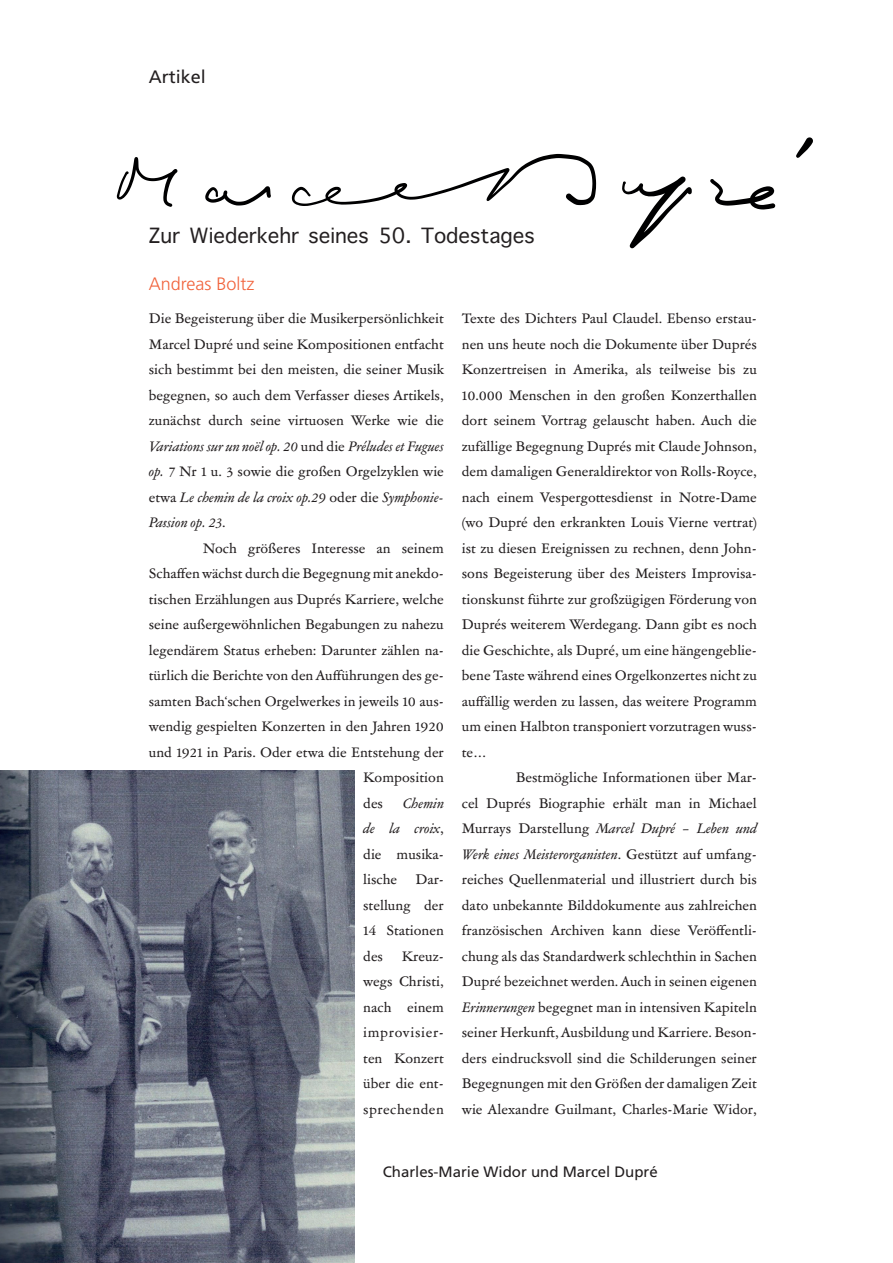
<style>
.page{position:relative;width:893px;height:1263px;background:#fff}
.page>*{position:absolute;margin:0;border:0;box-sizing:border-box;transform-origin:0 0}
.t1{font:28.5px "Apple Symbols";color:#231f20}
.t2{font:300 18px "Frutiger LT Std";color:#f1633c}
.t3{font:18px "Frutiger LT Std";color:#231f20}
.t4{font:15px "Frutiger LT Std";color:#231f20}
.t5{font:13.5px/25.5px "Garamond ATF Text";color:#231f20;text-align:justify}
.t6{font:italic 13.5px "Garamond ATF Text";color:#231f20}
.s1{font-style:normal}
.s2{font-style:italic}
</style>
<div class="page">
<svg style="left:622px;top:176px;width:70px;height:72px"></svg>
<svg style="left:710px;top:179px;width:65px;height:30px"></svg>
<svg style="left:796px;top:137px;width:17px;height:21px"></svg>
<svg style="left:292px;top:154px;width:304px;height:52px"></svg>
<svg style="left:205px;top:186px;width:66px;height:19px"></svg>
<svg style="left:117px;top:157px;width:61px;height:50px"></svg>
<img style="left:0;top:770px;width:355px;height:493px">
<h2 class="t3" style="left:149px;top:66px;width:59px">Artikel</h2>
<h2 class="t2" style="left:149px;top:273px;width:107px">Andreas Boltz</h2>
<h1 class="t1" style="left:308px;top:216px;width:62px">▲■▲</h1>
<h1 class="t1" style="left:434px;top:216px;width:102px">□▲▼ ▲</h1>
<p class="t5" style="left:149px;top:305px;width:296px">Die Begeisterung über die Musikerpersönlichkeit</p>
<p class="t5" style="left:149px;top:331px;width:297px">Marcel Dupré und seine Kompositionen entfacht</p>
<p class="t5" style="left:149px;top:356px;width:297px">sich bestimmt bei den meisten, die seiner Musik</p>
<p class="t5" style="left:149px;top:382px;width:296px">begegnen, so auch dem Verfasser dieses Artikels,</p>
<p class="t5" style="left:149px;top:407px;width:297px">zunächst durch seine virtuosen Werke wie die</p>
<p class="t6" style="left:149px;top:436px;width:297px">Variations sur un noël op. 20 <span class="s1">und die</span> Préludes et Fugues</p>
<p class="t5" style="left:149px;top:458px;width:297px"><span class="s2">op. 7</span> Nr 1 u. 3 sowie die großen Orgelzyklen wie</p>
<p class="t6" style="left:149px;top:487px;width:297px"><span class="s1">etwa</span> Le chemin de la croix op.29 <span class="s1">oder die</span> Symphonie-</p>
<p class="t6" style="left:149px;top:513px;width:78px">Passion op. 23<span class="s1">.</span></p>
<p class="t5" style="left:203px;top:535px;width:243px">Noch größeres Interesse an seinem</p>
<p class="t5" style="left:149px;top:560px;width:297px">Schaffen wächst durch die Begegnung mit anekdo-</p>
<p class="t5" style="left:149px;top:586px;width:297px">tischen Erzählungen aus Duprés Karriere, welche</p>
<p class="t5" style="left:149px;top:611px;width:297px">seine außergewöhnlichen Begabungen zu nahezu</p>
<p class="t5" style="left:149px;top:637px;width:297px">legendärem Status erheben: Darunter zählen na-</p>
<p class="t5" style="left:149px;top:662px;width:297px">türlich die Berichte von den Aufführungen des ge-</p>
<p class="t5" style="left:149px;top:688px;width:297px">samten Bach‘schen Orgelwerkes in jeweils 10 aus-</p>
<p class="t5" style="left:149px;top:713px;width:297px">wendig gespielten Konzerten in den Jahren 1920</p>
<p class="t5" style="left:149px;top:739px;width:297px">und 1921 in Paris. Oder etwa die Entstehung der</p>
<p class="t5" style="left:363px;top:764px;width:82px">Komposition</p>
<p class="t5" style="left:363px;top:790px;width:21px">des</p>
<p class="t5" style="left:363px;top:790px;width:82px;text-indent:40px"><span class="s2">Chemin de la croix</span>, die musika&shy;lische</p>
<p class="t5" style="left:363px;top:866px;width:82px;text-indent:52px">Dar&shy;stellung der 14 Stationen des</p>
<p class="t5" style="left:363px;top:943px;width:82px;text-indent:38px">Kreuz&shy;wegs Christi, nach einem improvisier&shy;ten Konzert über die ent&shy;sprechenden</p>
<p class="t5" style="left:462px;top:305px;width:297px">Texte des Dichters Paul Claudel. Ebenso erstau-</p>
<p class="t5" style="left:462px;top:331px;width:296px">nen uns heute noch die Dokumente über Duprés</p>
<p class="t5" style="left:462px;top:356px;width:297px">Konzertreisen in Amerika, als teilweise bis zu</p>
<p class="t5" style="left:462px;top:382px;width:296px">10.000 Menschen in den großen Konzerthallen</p>
<p class="t5" style="left:462px;top:407px;width:297px">dort seinem Vortrag gelauscht haben. Auch die</p>
<p class="t5" style="left:462px;top:433px;width:297px">zufällige Begegnung Duprés mit Claude Johnson,</p>
<p class="t5" style="left:462px;top:458px;width:297px">dem damaligen Generaldirektor von Rolls-Royce,</p>
<p class="t5" style="left:462px;top:484px;width:297px">nach einem Vespergottesdienst in Notre-Dame</p>
<p class="t5" style="left:462px;top:509px;width:297px">(wo Dupré den erkrankten Louis Vierne vertrat)</p>
<p class="t5" style="left:462px;top:535px;width:297px">ist zu diesen Ereignissen zu rechnen, denn John-</p>
<p class="t5" style="left:462px;top:560px;width:297px">sons Begeisterung über des Meisters Improvisa-</p>
<p class="t5" style="left:462px;top:586px;width:297px">tionskunst führte zur großzügigen Förderung von</p>
<p class="t5" style="left:462px;top:611px;width:297px">Duprés weiterem Werdegang. Dann gibt es noch</p>
<p class="t5" style="left:462px;top:637px;width:297px">die Geschichte, als Dupré, um eine hängengeblie-</p>
<p class="t5" style="left:462px;top:662px;width:297px">bene Taste während eines Orgelkonzertes nicht zu</p>
<p class="t5" style="left:462px;top:688px;width:297px">auffällig werden zu lassen, das weitere Programm</p>
<p class="t5" style="left:462px;top:713px;width:297px">um einen Halbton transponiert vorzutragen wuss-</p>
<p class="t5" style="left:462px;top:739px;width:27px">te…</p>
<p class="t5" style="left:516px;top:764px;width:243px">Bestmögliche Informationen über Mar-</p>
<p class="t5" style="left:462px;top:790px;width:296px">cel Duprés Biographie erhält man in Michael</p>
<p class="t6" style="left:462px;top:819px;width:297px"><span class="s1">Murrays Darstellung</span> Marcel Dupré – Leben und</p>
<p class="t6" style="left:462px;top:844px;width:297px">Werk eines Meisterorganisten<span class="s1">. Gestützt auf umfang-</span></p>
<p class="t5" style="left:462px;top:866px;width:297px">reiches Quellenmaterial und illustriert durch bis</p>
<p class="t5" style="left:462px;top:892px;width:297px">dato unbekannte Bilddokumente aus zahlreichen</p>
<p class="t5" style="left:462px;top:917px;width:297px">französischen Archiven kann diese Veröffentli-</p>
<p class="t5" style="left:462px;top:943px;width:297px">chung als das Standardwerk schlechthin in Sachen</p>
<p class="t5" style="left:462px;top:968px;width:297px">Dupré bezeichnet werden. Auch in seinen eigenen</p>
<p class="t5" style="left:462px;top:994px;width:297px"><span class="s2">Erinnerungen</span> begegnet man in intensiven Kapiteln</p>
<p class="t5" style="left:462px;top:1019px;width:297px">seiner Herkunft, Ausbildung und Karriere. Beson-</p>
<p class="t5" style="left:462px;top:1045px;width:297px">ders eindrucksvoll sind die Schilderungen seiner</p>
<p class="t5" style="left:462px;top:1070px;width:297px">Begegnungen mit den Größen der damaligen Zeit</p>
<p class="t5" style="left:462px;top:1096px;width:297px">wie Alexandre Guilmant, Charles-Marie Widor,</p>
<p class="t4" style="left:383px;top:1163px;width:277px">Charles-Marie Widor und Marcel Dupré</p>
</div>
